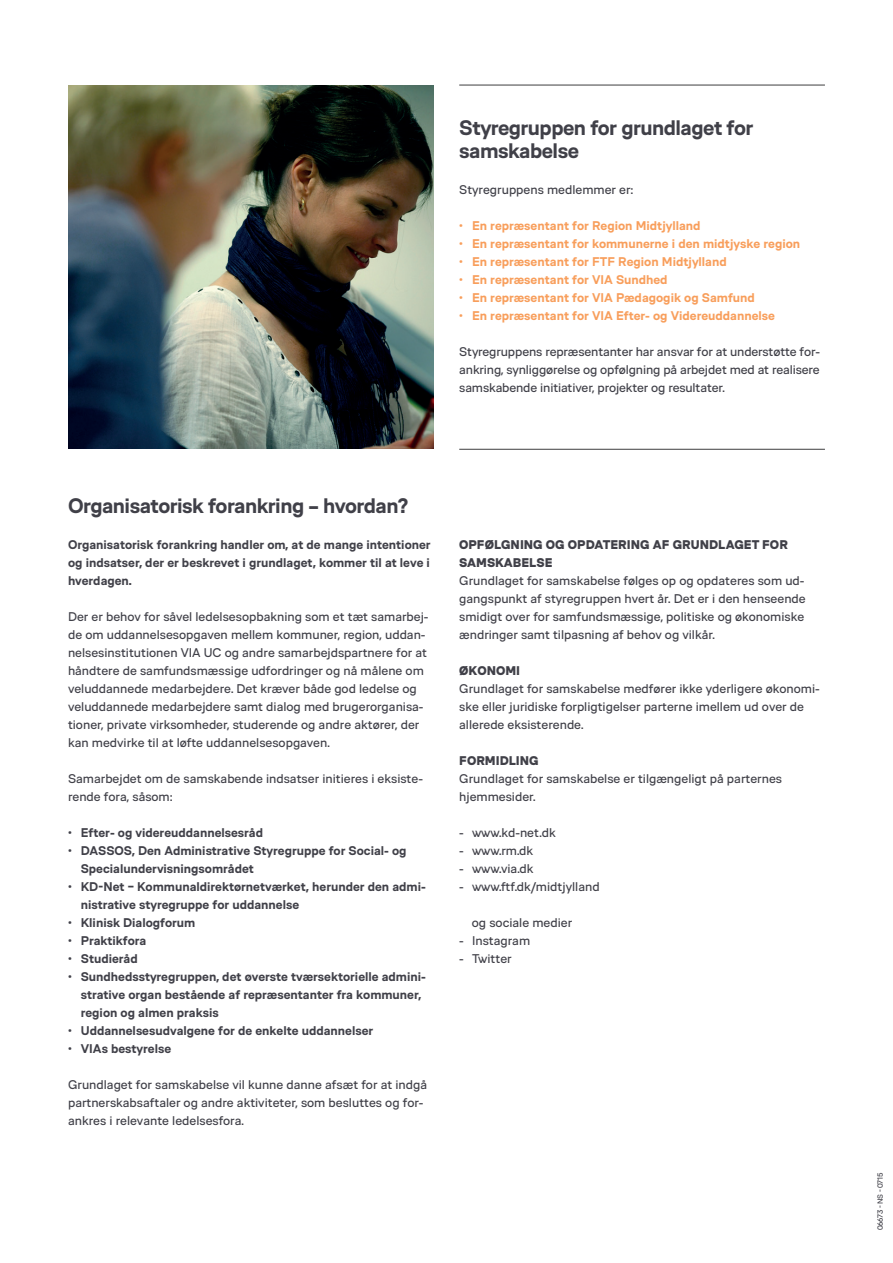
<style>
.page{position:relative;width:893px;height:1263px;background:#fff}
.page>*{position:absolute;margin:0;border:0;box-sizing:border-box;transform-origin:0 0}
.t1{font:700 21px/22.5px "VIA Type";letter-spacing:-.025em;color:#404048}
.t2{font:12.6px/18px "VIA Type";color:#404048}
.t3{font:700 12.6px/18px "VIA Type";color:#404048}
.t4{font:700 12.6px "VIA Type";color:#f89e5b}
.t5{font:900 12.6px/18px "VIA Type";color:#404048}
.t6{font:7.5px "VIA Type";letter-spacing:-.025em;color:#404048}
</style>
<div class="page">
<hr style="left:459px;top:449px;width:366px;height:1px;background:#3e3e3f">
<hr style="left:459px;top:85px;width:366px;height:1px;background:#3e3e3f">
<img style="left:68px;top:85px;width:366px;height:364px">
<h1 class="t1" style="left:459px;top:116px;width:296px">Styregruppen for grundlaget for samskabelse</h1>
<p class="t2" style="left:459px;top:180px;width:176px">Styregruppens medlemmer er:</p>
<p class="t4" style="left:459px;top:218px;width:243px">• En repræsentant for Region Midtjylland</p>
<p class="t4" style="left:459px;top:236px;width:342px">• En repræsentant for kommunerne i den midtjyske region</p>
<p class="t4" style="left:459px;top:254px;width:269px">• En repræsentant for FTF Region Midtjylland</p>
<p class="t4" style="left:459px;top:272px;width:210px">• En repræsentant for VIA Sundhed</p>
<p class="t4" style="left:459px;top:290px;width:297px">• En repræsentant for VIA Pædagogik og Samfund</p>
<p class="t4" style="left:459px;top:308px;width:317px">• En repræsentant for VIA Efter- og Videreuddannelse</p>
<p class="t2" style="left:459px;top:342px;width:362px;text-align:justify">Styregruppens repræsentanter har ansvar for at understøtte for&shy;ankring, synliggørelse og opfølgning på arbejdet med at realisere samskabende initiativer, projekter og resultater.</p>
<h1 class="t1" style="left:68px;top:494px;width:341px">Organisatorisk forankring – hvordan?</h1>
<p class="t3" style="left:68px;top:535px;width:364px;text-align:justify">Organisatorisk forankring handler om, at de mange intentioner og indsatser, der er beskrevet i grundlaget, kommer til at leve i hverdagen.</p>
<p class="t2" style="left:68px;top:608px;width:362px">Der er behov for såvel ledelsesopbakning som et tæt samarbej&shy;de om uddannelsesopgaven mellem kommuner, region, uddan&shy;nelsesinstitutionen VIA UC og andre samarbejdspartnere for at håndtere de samfundsmæssige udfordringer og nå målene om veluddannede medarbejdere. Det kræver både god ledelse og veluddannede medarbejdere samt dialog med brugerorganisa&shy;tioner, private virksomheder, studerende og andre aktører, der kan medvirke til at løfte uddannelsesopgaven.</p>
<p class="t2" style="left:68px;top:770px;width:356px">Samarbejdet om de samskabende indsatser initieres i eksiste&shy;rende fora, såsom:</p>
<p class="t3" style="left:68px;top:823px;width:197px">• Efter- og videreuddannelsesråd</p>
<p class="t3" style="left:81px;top:841px;width:327px;text-indent:-13px">• DASSOS, Den Administrative Styregruppe for Social- og<br>Specialundervisningsområdet</p>
<p class="t3" style="left:81px;top:877px;width:346px;text-indent:-13px">• KD-Net – Kommunaldirektørnetværket, herunder den admi&shy;nistrative styregruppe for uddannelse</p>
<p class="t3" style="left:68px;top:913px;width:129px">• Klinisk Dialogforum</p>
<p class="t3" style="left:68px;top:931px;width:80px">• Praktikfora</p>
<p class="t3" style="left:68px;top:949px;width:71px">• Studieråd</p>
<p class="t3" style="left:81px;top:967px;width:347px;text-indent:-13px">• Sundhedsstyregruppen, det øverste tværsektorielle admini&shy;strative organ bestående af repræsentanter fra kommuner, region og almen praksis</p>
<p class="t3" style="left:68px;top:1021px;width:307px">• Uddannelsesudvalgene for de enkelte uddannelser</p>
<p class="t3" style="left:68px;top:1039px;width:105px">• VIAs bestyrelse</p>
<p class="t2" style="left:68px;top:1076px;width:360px">Grundlaget for samskabelse vil kunne danne afsæt for at indgå partnerskabsaftaler og andre aktiviteter, som besluttes og for&shy;ankres i relevante ledelsesfora.</p>
<p class="t5" style="left:459px;top:535px;width:330px">OPFØLGNING OG OPDATERING AF GRUNDLAGET FOR<br>SAMSKABELSE</p>
<p class="t2" style="left:459px;top:572px;width:348px;text-align:justify">Grundlaget for samskabelse følges op og opdateres som ud&shy;gangspunkt af styregruppen hvert år. Det er i den henseende smidigt over for samfundsmæssige, politiske og økonomiske ændringer samt tilpasning af behov og vilkår.</p>
<p class="t5" style="left:459px;top:661px;width:62px">ØKONOMI</p>
<p class="t2" style="left:459px;top:680px;width:362px">Grundlaget for samskabelse medfører ikke yderligere økonomi&shy;ske eller juridiske forpligtigelser parterne imellem ud over de allerede eksisterende.</p>
<p class="t5" style="left:459px;top:751px;width:81px">FORMIDLING</p>
<p class="t2" style="left:459px;top:770px;width:324px">Grundlaget for samskabelse er tilgængeligt på parternes hjemmesider.</p>
<p class="t2" style="left:459px;top:824px;width:98px">- www.kd-net.dk</p>
<p class="t2" style="left:459px;top:842px;width:75px">- www.rm.dk</p>
<p class="t2" style="left:459px;top:860px;width:76px">- www.via.dk</p>
<p class="t2" style="left:459px;top:878px;width:142px">- www.ftf.dk/midtjylland</p>
<p class="t2" style="left:472px;top:914px;width:102px">og sociale medier</p>
<p class="t2" style="left:459px;top:932px;width:72px">- Instagram</p>
<p class="t2" style="left:459px;top:950px;width:54px">- Twitter</p>
<p class="t6" style="left:876px;top:1230px;width:59px;rotate:-90deg">06673 - NS - 0715</p>
</div>
